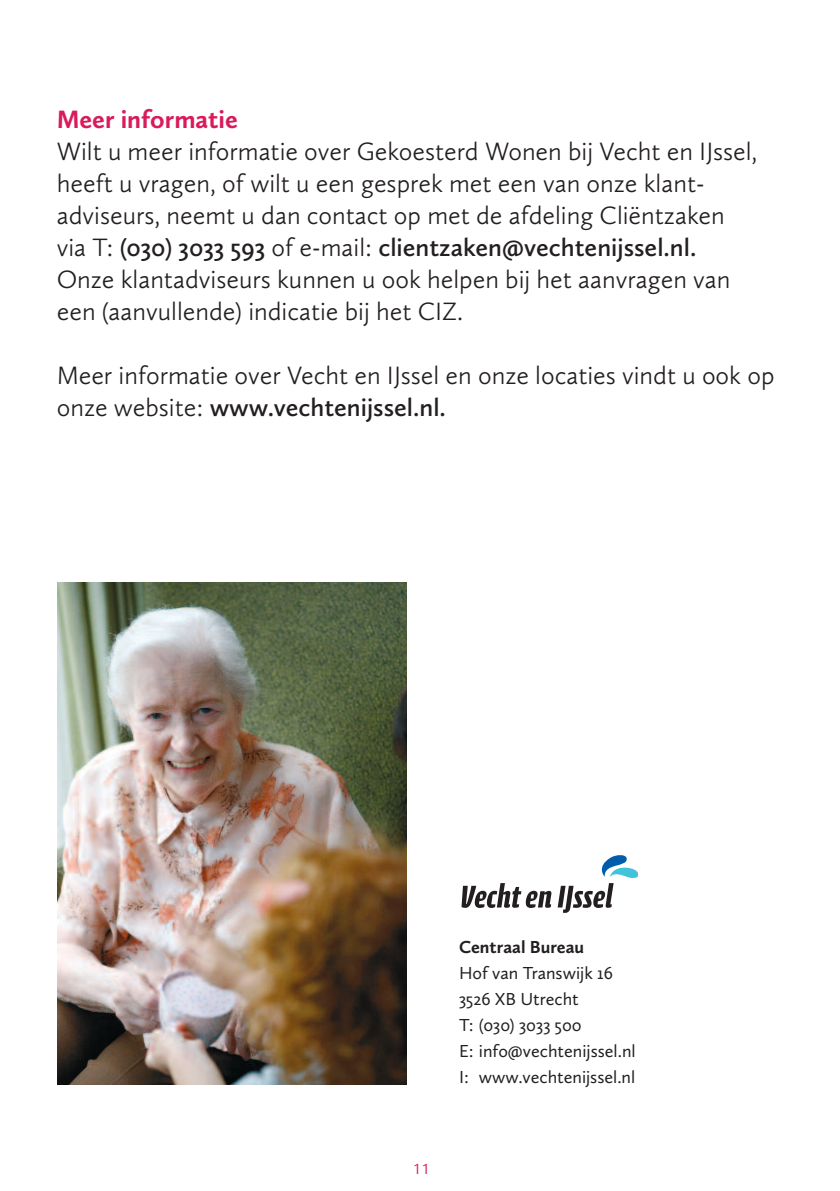
<style>
.page{position:relative;width:840px;height:1191px;background:#fff}
.page>*{position:absolute;margin:0;border:0;box-sizing:border-box;transform-origin:0 0}
.t1{font:300 26px/32px "Calluna Sans";color:#231f20}
.t2{font:700 26px "Calluna Sans";color:#d91a5b}
.t3{font:18px/26px "Calluna Sans";color:#231f20}
.t4{font:700 18px "Calluna Sans";color:#231f20}
.t5{font:16px "Legacy Sans ITC Std";color:#d91a5b}
.s1{font-weight:600}
</style>
<div class="page">
<svg style="left:461px;top:883px;width:90px;height:25px"></svg>
<svg style="left:557px;top:855px;width:80px;height:58px"></svg>
<img style="left:58px;top:582px;width:348px;height:503px">
<p class="t2" style="left:57px;top:111px;width:183px">Meer informatie</p>
<p class="t1" style="left:57px;top:138px;width:701px">Wilt u meer informatie over Gekoesterd Wonen bij Vecht en IJssel, heeft u vragen, of wilt u een gesprek met een van onze klant - adviseurs, neemt u dan contact op met de afdeling Cliëntzaken via T: <span class="s1">(030) 3033 593</span> of e-mail: <span class="s1">clientzaken@vechtenijssel.nl.<br></span>Onze klantadviseurs kunnen u ook helpen bij het aanvragen van een (aanvullende) indicatie bij het CIZ.</p>
<p class="t1" style="left:57px;top:362px;width:718px">Meer informatie over Vecht en IJssel en onze locaties vindt u ook op onze website: <span class="s1">www.vechtenijssel.nl.</span></p>
<p class="t5" style="left:412px;top:1161px;width:19px">11</p>
<p class="t4" style="left:459px;top:940px;width:126px">Centraal Bureau</p>
<p class="t3" style="left:459px;top:961px;width:178px">Hof van Transwijk 16<br>3526 XB Utrecht<br>T: (030) 3033 500<br>E: info@vechtenijssel.nl<br>I: www.vechtenijssel.nl</p>
</div>
